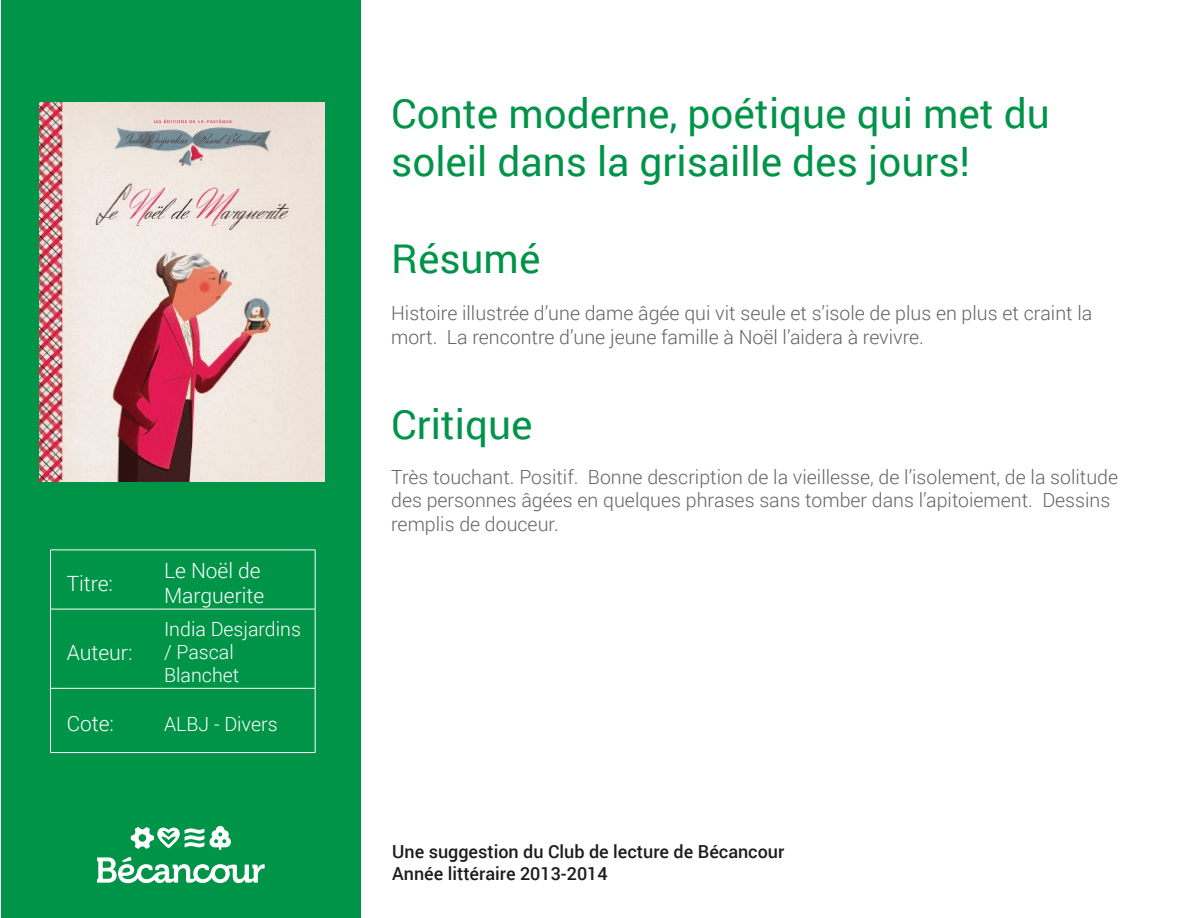
<style>
.page{position:relative;width:1188px;height:918px;background:#fff}
.page>*{position:absolute;margin:0;border:0;box-sizing:border-box;transform-origin:0 0}
.t1{font:40.5px/48.6px "Roboto";color:#009449}
.t2{font:300 21px/25.2px "Roboto";color:#fff}
.t3{font:300 19.5px/23.4px "Roboto";color:#646464}
.t4{font:300 19.5px/23.4px "Roboto";color:#626261}
.t5{font:300 19.5px/23.4px "Roboto";color:#fff}
.t6{font:500 18px/21.6px "Roboto";color:#1c1c1b}
</style>
<div class="page">
<div style="left:1px;top:1px;width:360px;height:917px;background:#009449"></div>
<hr style="left:50px;top:550px;width:108px;height:1px;background:#fff">
<hr style="left:50px;top:550px;width:1px;height:59px;background:#fff">
<hr style="left:158px;top:550px;width:157px;height:1px;background:#fff">
<hr style="left:315px;top:550px;width:1px;height:59px;background:#fff">
<hr style="left:50px;top:609px;width:108px;height:1px;background:#fff">
<hr style="left:50px;top:609px;width:1px;height:79px;background:#fff">
<hr style="left:158px;top:609px;width:157px;height:1px;background:#fff">
<hr style="left:315px;top:609px;width:1px;height:79px;background:#fff">
<hr style="left:50px;top:688px;width:108px;height:1px;background:#fff">
<hr style="left:50px;top:689px;width:1px;height:63px;background:#fff">
<hr style="left:158px;top:688px;width:157px;height:1px;background:#fff">
<hr style="left:315px;top:689px;width:1px;height:63px;background:#fff">
<hr style="left:50px;top:752px;width:108px;height:1px;background:#fff">
<hr style="left:158px;top:752px;width:157px;height:1px;background:#fff">
<svg style="left:97px;top:857px;width:168px;height:26px"></svg>
<svg style="left:131px;top:826px;width:100px;height:24px"></svg>
<img style="left:39px;top:103px;width:285px;height:378px">
<p class="t2" style="left:67px;top:570px;width:48px">Titre:</p>
<p class="t2" style="left:67px;top:639px;width:67px">Auteur:</p>
<p class="t2" style="left:164px;top:557px;width:102px">Le Noël de<br>Marguerite</p>
<p class="t5" style="left:164px;top:616px;width:139px">India Desjardins / Pascal<br>Blanchet</p>
<p class="t2" style="left:67px;top:711px;width:49px">Cote:</p>
<p class="t5" style="left:164px;top:711px;width:115px">ALBJ - Divers</p>
<h1 class="t1" style="left:391px;top:87px;width:660px">Conte moderne, poétique qui met du soleil dans la grisaille des jours!</h1>
<h1 class="t1" style="left:391px;top:233px;width:151px">Résumé</h1>
<p class="t4" style="left:391px;top:301px;width:703px">Histoire illustrée d’une dame âgée qui vit seule et s’isole de plus en plus et craint la mort. La rencontre d’une jeune famille à Noël l’aidera à revivre.</p>
<h1 class="t1" style="left:391px;top:399px;width:143px">Critique</h1>
<p class="t3" style="left:391px;top:465px;width:728px">Très touchant. Positif. Bonne description de la vieillesse, de l’isolement, de la solitude des personnes âgées en quelques phrases sans tomber dans l’apitoiement. Dessins remplis de douceur.</p>
<p class="t6" style="left:392px;top:841px;width:394px">Une suggestion du Club de lecture de Bécancour<br>Année littéraire 2013-2014</p>
</div>
